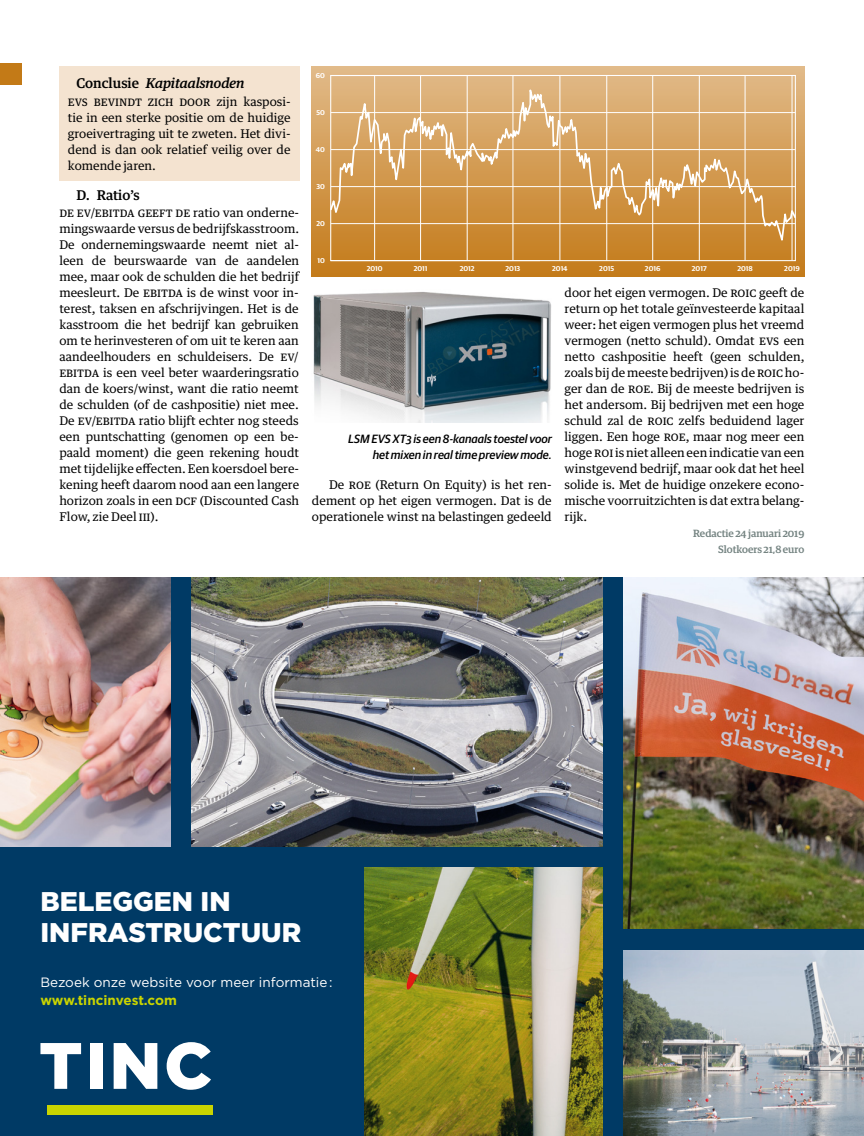
<style>
.page{position:relative;width:864px;height:1136px;background:#fff}
.page>*{position:absolute;margin:0;border:0;box-sizing:border-box;transform-origin:0 0}
.t1{font:900 27px/31.5px "Gotham";color:#fff}
.t2{font:13.5px "Gotham";color:#fff}
.t3{font:italic 500 13.5px "Guardian Text Egyp";color:#000}
.t4{font:700 13.5px "Gotham";color:#cad400}
.t5{font:500 13.5px "Guardian Text Egyp";color:#000}
.t6{font:12px/15.9px "Guardian Text Egyp";color:#000;text-align:justify}
.t7{font:italic 500 12px/15.8px "Guardian Sans";color:#000;text-align:right}
.t8{font:500 10.5px/15.9px "Guardian Egyp";color:#748381;text-align:right}
.t9{font:600 7.05px "Guardian Sans";color:#fff}
.s1{font-style:normal}
</style>
<div class="page">
<div style="left:0;top:64px;width:21px;height:21px;background:#c37a17"></div>
<div style="left:0;top:577px;width:863px;height:558px;background:#003a65"></div>
<img style="left:0;top:577px;width:171px;height:269px">
<img style="left:623px;top:577px;width:240px;height:351px">
<img style="left:364px;top:867px;width:238px;height:268px">
<img style="left:192px;top:577px;width:410px;height:269px">
<img style="left:623px;top:950px;width:240px;height:185px">
<div style="left:47px;top:1104px;width:166px;height:10px;background:#cad400"></div>
<svg style="left:40px;top:1043px;width:41px;height:45px"></svg>
<div style="left:90px;top:1042px;width:12px;height:46px;background:#fff"></div>
<svg style="left:114px;top:1043px;width:43px;height:45px"></svg>
<svg style="left:166px;top:1042px;width:45px;height:47px"></svg>
<svg style="left:312px;top:66px;width:492px;height:210px;background:#d09548"></svg>
<hr style="left:652px;top:76px;width:1px;height:184px;background:#fff">
<hr style="left:698px;top:76px;width:1px;height:184px;background:#fff">
<hr style="left:744px;top:76px;width:1px;height:184px;background:#fff">
<hr style="left:791px;top:75px;width:1px;height:185px;background:#fff">
<hr style="left:606px;top:75px;width:1px;height:185px;background:#fff">
<hr style="left:420px;top:76px;width:1px;height:184px;background:#fff">
<hr style="left:466px;top:76px;width:1px;height:184px;background:#fff">
<hr style="left:512px;top:76px;width:1px;height:184px;background:#fff">
<hr style="left:559px;top:75px;width:1px;height:185px;background:#fff">
<hr style="left:374px;top:75px;width:1px;height:185px;background:#fff">
<svg style="left:328px;top:76px;width:469px;height:172px;background:#d7a564"></svg>
<img style="left:313px;top:292px;width:238px;height:130px">
<div style="left:59px;top:66px;width:240px;height:114px;background:#f4e3d0"></div>
<p class="t3" style="left:76px;top:72px;width:169px"><span class="s1">Conclusie</span> Kapitaalsnoden</p>
<p class="t6" style="left:68px;top:92px;width:121px">EVS bevindt zich door</p>
<p class="t6" style="left:68px;top:92px;width:224px;text-indent:148px">zijn kasposi&shy;tie in een sterke positie om de huidige groeivertraging uit te zweten. Het divi&shy;dend is dan ook relatief veilig over de komende jaren.</p>
<p class="t5" style="left:76px;top:184px;width:65px">D. Ratio’s</p>
<p class="t6" style="left:59px;top:204px;width:242px">De EV/EBITDA geeft de ratio van onderne&shy;mingswaarde versus de bedrijfskasstroom.<br>De ondernemingswaarde neemt niet al&shy;leen de beurswaarde van de aandelen mee, maar ook de schulden die het bedrijf meesleurt. De EBITDA is de winst voor in&shy;terest, taksen en afschrijvingen. Het is de kasstroom die het bedrijf kan gebruiken om te herinvesteren of om uit te keren aan aandeelhouders en schuldeisers. De EV/ EBITDA is een veel beter waarderingsratio dan de koers/winst, want die ratio neemt de schulden (of de cashpositie) niet mee.<br>De EV/EBITDA ratio blijft echter nog steeds een puntschatting (genomen op een be&shy;paald moment) die geen rekening houdt met tijdelijke effecten. Een koersdoel bere&shy;kening heeft daarom nood aan een langere horizon zoals in een DCF (Discounted Cash Flow, zie Deel III).</p>
<p class="t9" style="left:316px;top:70px;width:11px">60</p>
<p class="t9" style="left:316px;top:107px;width:10px">50</p>
<p class="t9" style="left:316px;top:144px;width:11px">40</p>
<p class="t9" style="left:316px;top:181px;width:10px">30</p>
<p class="t9" style="left:316px;top:218px;width:10px">20</p>
<p class="t9" style="left:317px;top:255px;width:9px">10</p>
<p class="t9" style="left:366px;top:263px;width:17px">2010</p>
<p class="t9" style="left:413px;top:264px;width:15px">2011</p>
<p class="t9" style="left:459px;top:264px;width:16px">2012</p>
<p class="t9" style="left:505px;top:264px;width:16px">2013</p>
<p class="t9" style="left:552px;top:263px;width:17px">2014</p>
<p class="t9" style="left:599px;top:263px;width:16px">2015</p>
<p class="t9" style="left:644px;top:264px;width:17px">2016</p>
<p class="t9" style="left:691px;top:264px;width:16px">2017</p>
<p class="t9" style="left:737px;top:264px;width:17px">2018</p>
<p class="t9" style="left:784px;top:263px;width:17px">2019</p>
<p class="t7" style="left:348px;top:430px;width:205px">LSM EVS XT3 is een 8-kanaals toestel voor het mixen in real time preview mode.</p>
<p class="t6" style="left:312px;top:475px;width:241px;text-indent:17px">De ROE (Return On Equity) is het ren&shy;dement op het eigen vermogen. Dat is de operationele winst na belastingen gedeeld</p>
<p class="t6" style="left:564px;top:284px;width:241px">door het eigen vermogen. De ROIC geeft de return op het totale geïnvesteerde kapitaal weer: het eigen vermogen plus het vreemd vermogen (netto schuld). Omdat EVS een netto cashpositie heeft (geen schulden, zoals bij de meeste bedrijven) is de ROIC ho&shy;ger dan de ROE. Bij de meeste bedrijven is het andersom. Bij bedrijven met een hoge schuld zal de ROIC zelfs beduidend lager liggen. Een hoge ROE, maar nog meer een hoge ROI is niet alleen een indicatie van een winstgevend bedrijf, maar ook dat het heel solide is. Met de huidige onzekere econo&shy;mische voorruitzichten is dat extra belang&shy;rijk.</p>
<p class="t8" style="left:693px;top:524px;width:113px">Redactie 24 januari 2019<br>Slotkoers 21,8 euro</p>
<h1 class="t1" style="left:40px;top:884px;width:262px">BELEGGEN IN<br>INFRASTRUCTUUR</h1>
<p class="t2" style="left:40px;top:975px;width:293px">Bezoek onze website voor meer informatie:</p>
<p class="t4" style="left:40px;top:992px;width:138px">www.tincinvest.com</p>
</div>
